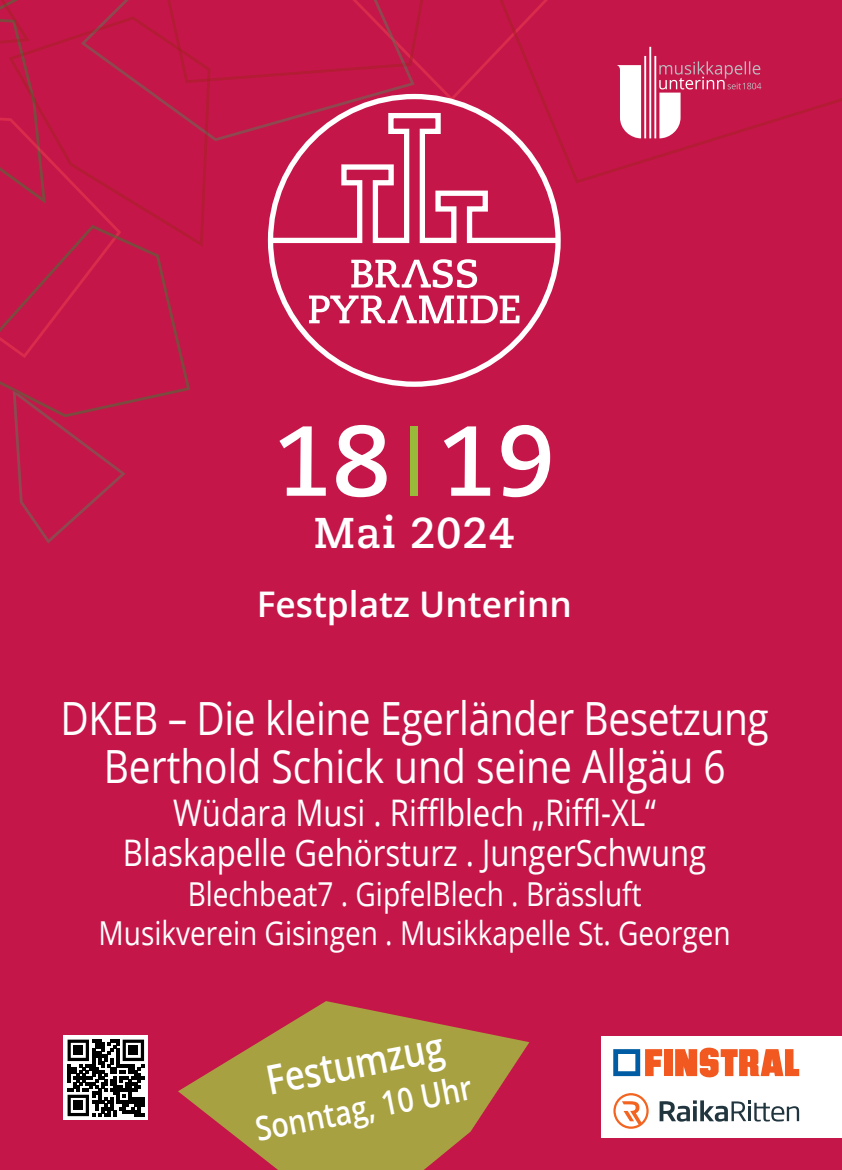
<style>
.page{position:relative;width:842px;height:1170px;background:#fff}
.page>*{position:absolute;margin:0;border:0;box-sizing:border-box;transform-origin:0 0}
.t1{font:700 99px "Caecilia LT Pro 75";color:#fff}
.t2{font:45.75px/48px "Open Sans";letter-spacing:-.01em;color:#fff;text-align:center;scale:.85 1}
.t3{font:700 42.9px "Caecilia LT Pro 75";letter-spacing:.02em;color:#fff}
.t4{font:600 40.35px "Open Sans";color:#fff;scale:.85 1}
.t5{font:36.6px/40.3px "Open Sans";color:#fff;text-align:center;scale:.85 1}
.t6{font:600 35.25px "Open Sans";color:#fff}
.t7{font:600 33.6px "Open Sans";color:#fff;scale:.85 1}
.t8{font:33px/38.4px "Open Sans";color:#fff;text-align:center;scale:.85 1}
</style>
<div class="page">
<div style="left:0;top:0;width:842px;height:1169px;background:#c51649"></div>
<svg style="left:563px;top:46px;width:279px;height:137px"></svg>
<svg style="left:178px;top:1001px;width:351px;height:168px;fill:#a8a141"></svg>
<hr style="left:649px;top:47px;width:2px;height:91px;background:#fff">
<hr style="left:644px;top:56px;width:2px;height:82px;background:#fff">
<hr style="left:654px;top:56px;width:2px;height:82px;background:#fff">
<svg style="left:659px;top:61px;width:102px;height:77px"></svg>
<svg style="left:616px;top:65px;width:25px;height:73px"></svg>
<div style="left:601px;top:1035px;width:241px;height:102px;background:#fff"></div>
<svg style="left:660px;top:1100px;width:139px;height:21px"></svg>
<svg style="left:613px;top:1093px;width:36px;height:35px"></svg>
<svg style="left:0;top:0;width:548px;height:543px"></svg>
<svg style="left:265px;top:110px;width:298px;height:136px"></svg>
<svg style="left:675px;top:1047px;width:124px;height:30px"></svg>
<div style="left:664px;top:1049px;width:8px;height:26px;background:#f15921"></div>
<svg style="left:613px;top:1049px;width:49px;height:26px"></svg>
<svg style="left:64px;top:1035px;width:84px;height:84px"></svg>
<svg style="left:68px;top:1039px;width:76px;height:76px"></svg>
<div style="left:74px;top:1045px;width:9px;height:9px;background:#000001"></div>
<div style="left:129px;top:1045px;width:9px;height:9px;background:#000001"></div>
<div style="left:74px;top:1100px;width:9px;height:9px;background:#000001"></div>
<h1 class="t1" style="left:273px;top:393px;width:283px">18 19</h1>
<h3 class="t3" style="left:314px;top:503px;width:202px">Mai 2024</h3>
<p class="t6" style="left:257px;top:579px;width:317px">Festplatz Unterinn</p>
<h2 class="t2" style="left:60px;top:692px;width:835px">DKEB – Die kleine Egerländer Besetzung<br>Berthold Schick und seine Allgäu 6</h2>
<p class="t5" style="left:123px;top:791px;width:688px">Wüdara Musi . Rifflblech „Riffl-XL“<br>Blaskapelle Gehörsturz . JungerSchwung</p>
<p class="t8" style="left:98px;top:874px;width:745px">Blechbeat7 . GipfelBlech . Brässluft<br>Musikverein Gisingen . Musikkapelle St. Georgen</p>
<p class="t4" style="left:261px;top:1053px;width:213px;rotate:-11deg">Festumzug</p>
<p class="t7" style="left:251px;top:1106px;width:260px;rotate:-11deg">Sonntag, 10 Uhr</p>
</div>
